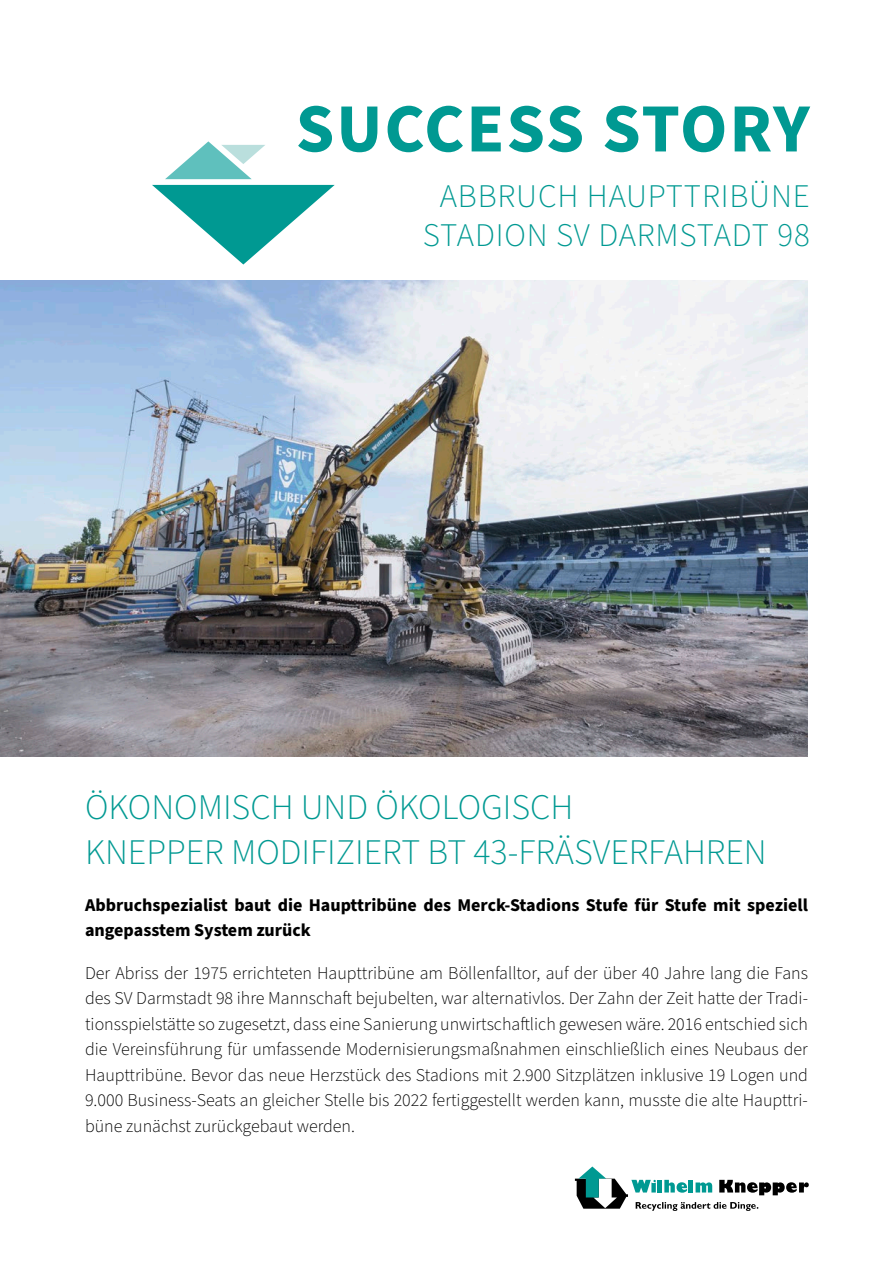
<style>
.page{position:relative;width:893px;height:1263px;background:#fff}
.page>*{position:absolute;margin:0;border:0;box-sizing:border-box;transform-origin:0 0}
.t1{font:700 69px "Source Sans Pro";letter-spacing:.02em;color:#009992}
.t2{font:300 36px/45px "Source Sans Pro";color:#009992}
.t3{font:300 33px/39px "Source Sans Pro";letter-spacing:.025em;color:#009992;text-align:center}
.t4{font:300 18px/25.5px "Source Sans Pro";color:#000;text-align:justify}
.t5{font:700 18px/25.5px "Source Sans Pro";color:#000}
</style>
<div class="page">
<svg style="left:575px;top:1166px;width:234px;height:45px"></svg>
<img style="left:0;top:281px;width:808px;height:475px">
<svg style="left:165px;top:141px;width:100px;height:38px"></svg>
<svg style="left:152px;top:185px;width:183px;height:79px"></svg>
<h1 class="t1" style="left:296px;top:82px;width:515px">SUCCESS STORY</h1>
<h3 class="t3" style="left:423px;top:177px;width:388px">ABBRUCH HAUPTTRIBÜNE<br>STADION SV DARMSTADT 98</h3>
<h2 class="t2" style="left:85px;top:786px;width:683px">ÖKONOMISCH UND ÖKOLOGISCH<br>KNEPPER MODIFIZIERT BT 43-FRÄSVERFAHREN</h2>
<p class="t5" style="left:85px;top:893px;width:724px">Abbruchspezialist baut die Haupttribüne des Merck-Stadions Stufe für Stufe mit speziell angepasstem System zurück</p>
<p class="t4" style="left:85px;top:961px;width:724px">Der Abriss der 1975 errichteten Haupttribüne am Böllenfalltor, auf der über 40 Jahre lang die Fans des SV Darmstadt 98 ihre Mannschaft bejubelten, war alternativlos. Der Zahn der Zeit hatte der Tradi&shy;tionsspielstätte so zugesetzt, dass eine Sanierung unwirtschaftlich gewesen wäre. 2016 entschied sich die Vereinsführung für umfassende Modernisierungsmaßnahmen einschließlich eines Neubaus der Haupttribüne. Bevor das neue Herzstück des Stadions mit 2.900 Sitzplätzen inklusive 19 Logen und 9.000 Business-Seats an gleicher Stelle bis 2022 fertiggestellt werden kann, musste die alte Haupttri&shy;büne zunächst zurückgebaut werden.</p>
</div>
